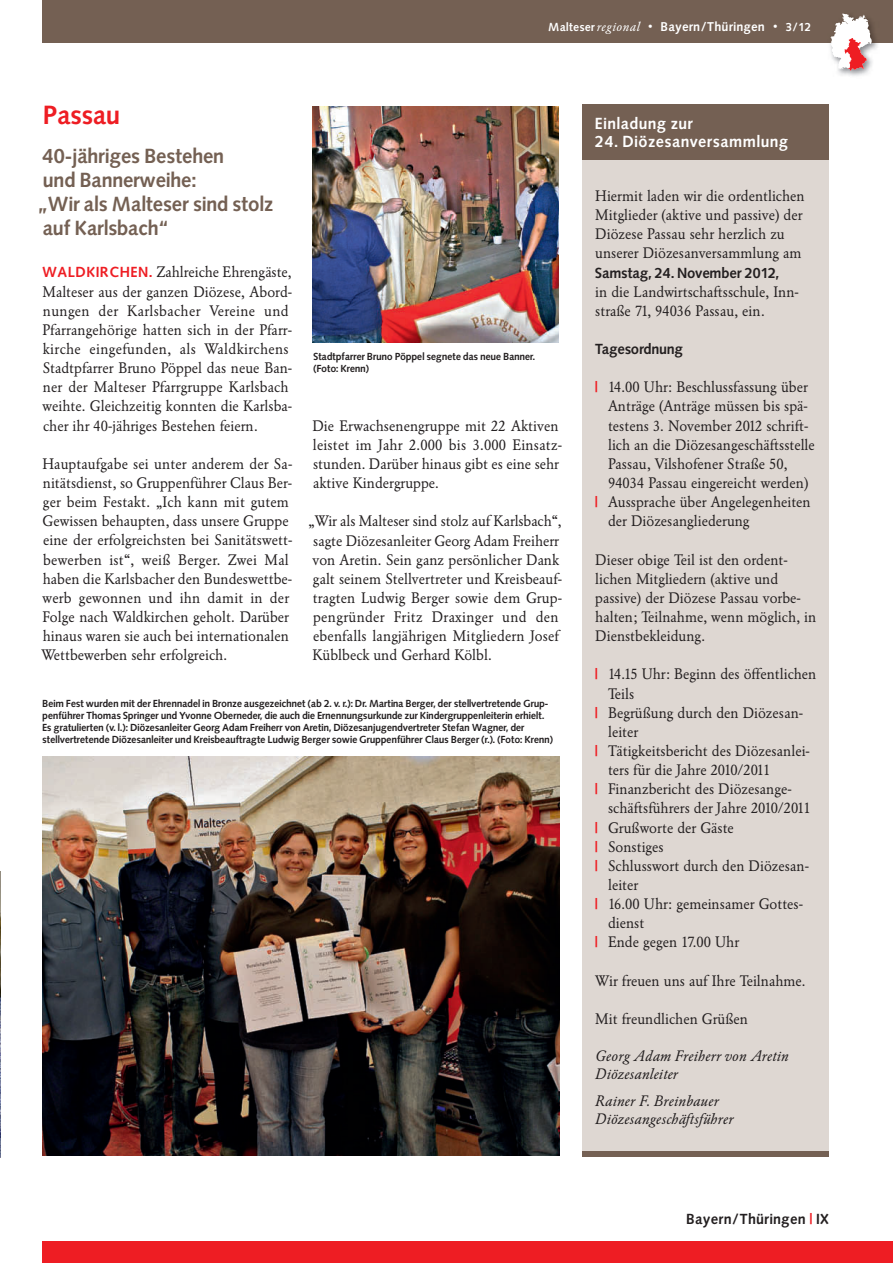
<style>
.page{position:relative;width:893px;height:1263px;background:#fff}
.page>*{position:absolute;margin:0;border:0;box-sizing:border-box;transform-origin:0 0}
.t1{font:27px "Malteser Syntax";color:#ee1d23}
.t2{font:21px/24px "Malteser Syntax";color:#746053}
.t3{font:16.5px "Malteser Syntax";letter-spacing:.04em;color:#fff}
.t4{font:15px/19.2px "Malteser Garamond Standard";color:#231f20}
.t5{font:15px/18px "Malteser Garamond Kursiv";color:#231f20}
.t6{font:15px "Malteser Syntax";color:#231f20}
.t7{font:15px "Malteser Syntax";letter-spacing:.03em;color:#231f20}
.t8{font:13.05px "Malteser Syntax";letter-spacing:.03em;color:#fff}
.t9{font:10.5px/12px "Malteser Syntax";color:#231f20}
.s1{font-size:12px}
.s2{font-family:"Malteser Garamond Kursiv";font-size:12.9px}
.s3{font-family:"Malteser Garamond Standard";font-size:13.5px}
.s4{font-family:"Malteser Syntax";color:#ee1d23}
.s5{color:#ee1d23}
</style>
<div class="page">
<div style="left:42px;top:1242px;width:851px;height:21px;background:#ee1d23"></div>
<div style="left:43px;top:0;width:850px;height:43px;background:#746053"></div>
<img style="left:838px;top:26px;width:40px;height:50px">
<svg style="left:830px;top:13px;width:42px;height:58px"></svg>
<img style="left:0;top:872px;width:1px;height:286px">
<div style="left:583px;top:144px;width:246px;height:1013px;background:#ded7d2"></div>
<div style="left:583px;top:104px;width:246px;height:55px;background:#746053"></div>
<div style="left:583px;top:1151px;width:246px;height:6px;background:#746053"></div>
<img style="left:43px;top:757px;width:516px;height:398px">
<img style="left:313px;top:106px;width:245px;height:236px">
<p class="t8" style="left:549px;top:20px;width:264px"><span class="s1">Malteser</span><span class="s2">regional</span> <span class="s3">•</span> Bayern/Thüringen <span class="s3">•</span> <span class="s1">3/12</span></p>
<h1 class="t1" style="left:44px;top:100px;width:78px">Passau</h1>
<h2 class="t2" style="left:38px;top:145px;width:237px">40-jähriges Bestehen<br>und Bannerweihe:<br>„Wir als Malteser sind stolz auf Karlsbach“</h2>
<p class="t4" style="left:42px;top:263px;width:251px"><span class="s4">WALDKIRCHEN.</span> Zahlreiche Ehrengäste, Malteser aus der ganzen Diözese, Abord&shy;nungen der Karlsbacher Vereine und Pfarr angehörige hatten sich in der Pfarr&shy;kirche eingefunden, als Waldkirchens Stadtpfarrer Bruno Pöppel das neue Ban&shy;ner der Malteser Pfarrgruppe Karlsbach weihte. Gleichzeitig konnten die Karlsba&shy;cher ihr 40-jähriges Bestehen feiern.</p>
<p class="t4" style="left:41px;top:454px;width:252px">Hauptaufgabe sei unter anderem der Sa&shy;nitätsdienst, so Gruppenführer Claus Ber&shy;ger beim Festakt. „Ich kann mit gutem Gewissen behaupten, dass unsere Gruppe eine der erfolgreichsten bei Sanitätswett&shy;bewerben ist“, weiß Berger. Zwei Mal haben die Karlsbacher den Bundeswettbe&shy;werb gewonnen und ihn damit in der Folge nach Waldkirchen geholt. Darüber hinaus waren sie auch bei internationalen Wettbewerben sehr erfolgreich.</p>
<p class="t9" style="left:313px;top:351px;width:223px">Stadtpfarrer Bruno Pöppel segnete das neue Banner. (Foto: Krenn)</p>
<p class="t4" style="left:312px;top:416px;width:251px">Die Erwachsenengruppe mit 22 Aktiven leistet im Jahr 2.000 bis 3.000 Einsatz&shy;stunden. Darüber hinaus gibt es eine sehr aktive Kindergruppe.</p>
<p class="t4" style="left:309px;top:512px;width:255px">„Wir als Malteser sind stolz auf Karlsbach“, sagte Diözesanleiter Georg Adam Freiherr von Aretin. Sein ganz persönlicher Dank galt seinem Stellvertreter und Kreisbeauf&shy;tragten Ludwig Berger sowie dem Grup&shy;pengründer Fritz Draxinger und den ebenfalls langjährigen Mitgliedern Josef Küblbeck und Gerhard Kölbl.</p>
<p class="t9" style="left:43px;top:698px;width:512px">Beim Fest wurden mit der Ehrennadel in Bronze ausgezeichnet (ab 2. v. r.): Dr. Martina Berger, der stellvertretende Grup&shy;penführer Thomas Springer und Yvonne Oberneder, die auch die Ernennungsurkunde zur Kindergruppenleiterin erhielt.<br>Es gratulierten (v. l.): Diözesanleiter Georg Adam Freiherr von Aretin, Diözesan jugendvertreter Stefan Wagner, der stellvertretende Diözesanleiter und Kreisbeauftragte Ludwig Berger sowie Gruppenführer Claus Berger (r.). (Foto: Krenn)</p>
<p class="t3" style="left:595px;top:114px;width:99px">Einladung zur</p>
<p class="t3" style="left:595px;top:132px;width:194px">24. Diözesanversammlung</p>
<p class="t4" style="left:595px;top:186px;width:211px">Hiermit laden wir die ordentlichen Mitglieder (aktive und passive) der Diözese Passau sehr herzlich zu unserer Diözesanversammlung am</p>
<p class="t6" style="left:595px;top:264px;width:186px">Samstag, 24. November 2012,</p>
<p class="t4" style="left:595px;top:282px;width:205px">in die Landwirtschaftsschule, Inn&shy;straße 71, 94036 Passau, ein.</p>
<p class="t6" style="left:595px;top:341px;width:89px">Tagesordnung</p>
<p class="t4" style="left:595px;top:378px;width:214px"><span class="s4">|</span> 14.00 Uhr: Beschlussfassung über</p>
<p class="t4" style="left:608px;top:397px;width:201px">Anträge (Anträge müssen bis spä-</p>
<p class="t4" style="left:608px;top:416px;width:201px">testens 3. November 2012 schrift-</p>
<p class="t4" style="left:608px;top:435px;width:208px">lich an die Diözesangeschäftsstelle</p>
<p class="t4" style="left:608px;top:454px;width:181px">Passau, Vilshofener Straße 50,</p>
<p class="t4" style="left:608px;top:473px;width:202px">94034 Passau eingereicht werden)</p>
<p class="t4" style="left:595px;top:493px;width:217px"><span class="s4">|</span> Aussprache über Angelegenheiten</p>
<p class="t4" style="left:608px;top:512px;width:143px">der Diözesangliederung</p>
<p class="t4" style="left:595px;top:550px;width:223px">Dieser obige Teil ist den ordent&shy;lichen Mitgliedern (aktive und passive) der Diözese Passau vorbe&shy;halten; Teilnahme, wenn möglich, in<br>Dienstbekleidung.</p>
<p class="t4" style="left:595px;top:665px;width:223px"><span class="s4">|</span> 14.15 Uhr: Beginn des öffentlichen</p>
<p class="t4" style="left:608px;top:684px;width:28px">Teils</p>
<p class="t4" style="left:595px;top:703px;width:209px"><span class="s4">|</span> Begrüßung durch den Diözesan-</p>
<p class="t4" style="left:608px;top:722px;width:32px">leiter</p>
<p class="t4" style="left:595px;top:741px;width:216px"><span class="s4">|</span> Tätigkeitsbericht des Diözesanlei-</p>
<p class="t4" style="left:608px;top:760px;width:164px">ters für die Jahre 2010/2011</p>
<p class="t4" style="left:595px;top:780px;width:198px"><span class="s4">|</span> Finanzbericht des Diözesange-</p>
<p class="t4" style="left:608px;top:799px;width:204px">schäftsführers der Jahre 2010/2011</p>
<p class="t4" style="left:595px;top:818px;width:140px"><span class="s4">|</span> Grußworte der Gäste</p>
<p class="t4" style="left:595px;top:837px;width:70px"><span class="s4">|</span> Sonstiges</p>
<p class="t4" style="left:595px;top:856px;width:215px"><span class="s4">|</span> Schlusswort durch den Diözesan-</p>
<p class="t4" style="left:608px;top:875px;width:32px">leiter</p>
<p class="t4" style="left:595px;top:894px;width:209px"><span class="s4">|</span> 16.00 Uhr: gemeinsamer Gottes-</p>
<p class="t4" style="left:608px;top:914px;width:38px">dienst</p>
<p class="t4" style="left:595px;top:933px;width:145px"><span class="s4">|</span> Ende gegen 17.00 Uhr</p>
<p class="t4" style="left:595px;top:971px;width:212px">Wir freuen uns auf Ihre Teilnahme.</p>
<p class="t4" style="left:595px;top:1009px;width:154px">Mit freundlichen Grüßen</p>
<p class="t5" style="left:595px;top:1047px;width:195px">Georg Adam Freiherr von Aretin<br>Diözesanleiter</p>
<p class="t5" style="left:595px;top:1091px;width:140px">Rainer F. Breinbauer<br>Diözesangeschäftsführer</p>
<p class="t7" style="left:686px;top:1210px;width:144px">Bayern/Thüringen <span class="s5">|</span> IX</p>
</div>
